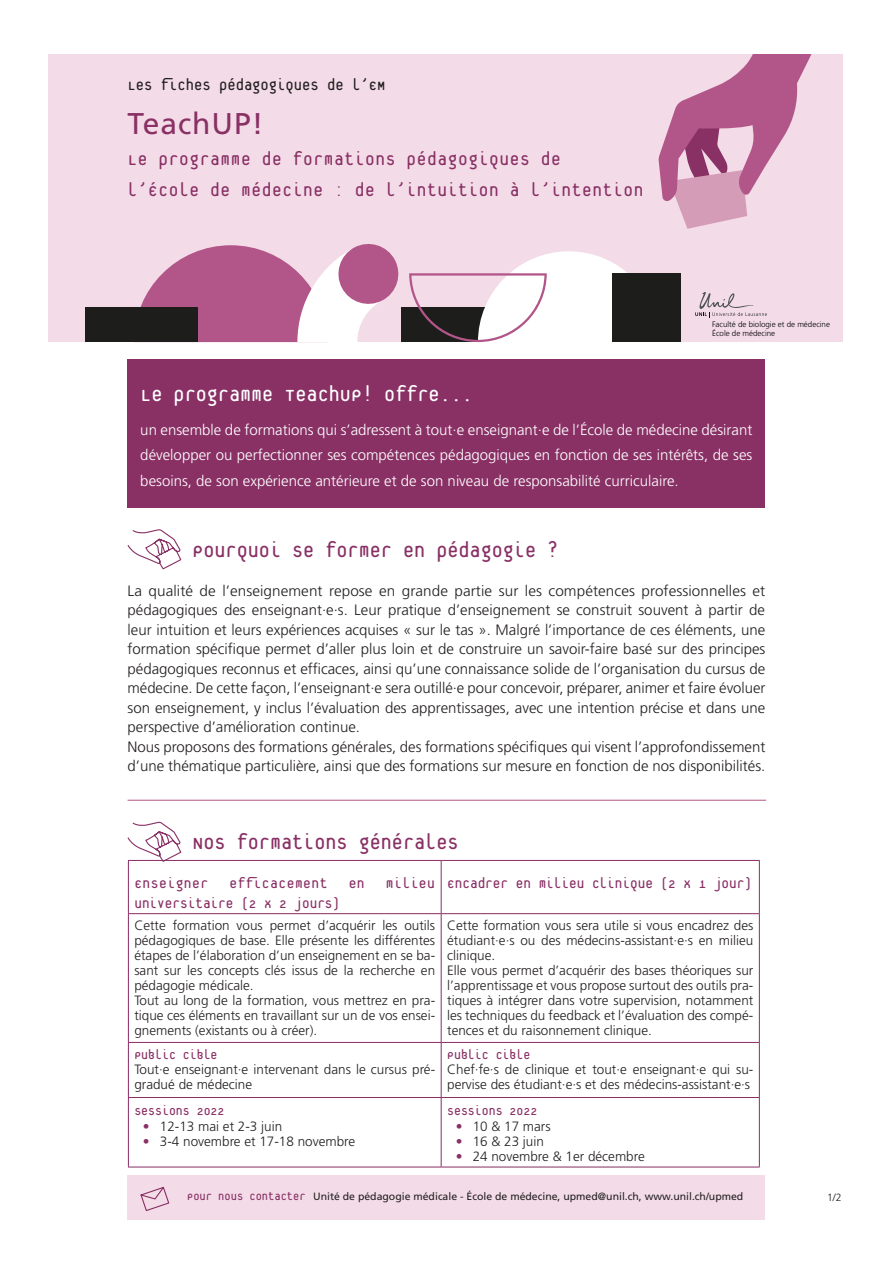
<style>
.page{position:relative;width:893px;height:1263px;background:#fff}
.page>*{position:absolute;margin:0;border:0;box-sizing:border-box;transform-origin:0 0}
.Titre_fiche{font:30px "Frutiger LT Std";letter-spacing:.03em;color:#893065}
.Titre_paragraphe{font:24px "Platelet OT";color:#893065}
.Titre_paragraphe-2{font:24px "Platelet OT";color:#fff}
.Titre_fiche-2{font:21px "Platelet OT";letter-spacing:.03em;color:#893065}
.t1{font:18px "Platelet OT";color:#231f20}
.Texte_courant{font:16.5px "Platelet OT";color:#893065}
.Texte_courant-2{font:16.5px "Platelet OT";letter-spacing:.03em;color:#893065}
.Texte_courant-3{font:300 15px/19.5px "Frutiger LT Std";color:#231f20;text-align:justify}
.Objectifs{font:300 15px/25.5px "Frutiger LT Std";color:#fff;text-align:justify}
.t2{font:15px "Platelet OT";color:#893065}
.t3{font:300 13.5px/15px "Frutiger LT Std";color:#231f20;text-align:justify}
.t4{font:10.5px "Frutiger LT Std";color:#231f20}
.t5{font:300 10.5px "Frutiger LT Std";color:#231f20}
.t6{font:300 7.95px/9.6px "Frutiger LT Std";color:#000001}
.s1{color:#893065}
.s2{font-family:"Platelet OT";font-size:13.5px;color:#893065}
</style>
<div class="page">
<div style="left:128px;top:1175px;width:637px;height:45px;background:#f3dce7"></div>
<svg style="left:140px;top:1186px;width:30px;height:25px"></svg>
<div style="left:48px;top:54px;width:794px;height:288px;background:#f3dce7"></div>
<div style="left:402px;top:308px;width:112px;height:34px;background:#1d1e1c"></div>
<svg style="left:409px;top:251px;width:218px;height:91px"></svg>
<svg style="left:134px;top:244px;width:269px;height:98px"></svg>
<div style="left:85px;top:308px;width:112px;height:34px;background:#1d1e1c"></div>
<svg style="left:659px;top:54px;width:153px;height:175px"></svg>
<div style="left:612px;top:273px;width:69px;height:69px;background:#1d1e1c"></div>
<svg style="left:695px;top:292px;width:72px;height:25px"></svg>
<svg style="left:127px;top:529px;width:55px;height:41px"></svg>
<hr style="left:128px;top:800px;width:638px;height:1px;background:#b25589">
<svg style="left:127px;top:821px;width:55px;height:42px"></svg>
<div style="left:128px;top:359px;width:637px;height:148px;background:#893065"></div>
<hr style="left:128px;top:860px;width:313px;height:1px;background:#892c65">
<hr style="left:128px;top:861px;width:1px;height:52px;background:#892c65">
<hr style="left:441px;top:860px;width:319px;height:1px;background:#892c65">
<hr style="left:441px;top:861px;width:1px;height:52px;background:#892c65">
<hr style="left:759px;top:861px;width:1px;height:52px;background:#892c65">
<hr style="left:128px;top:913px;width:313px;height:1px;background:#892c65">
<hr style="left:128px;top:914px;width:1px;height:128px;background:#892c65">
<hr style="left:441px;top:913px;width:319px;height:1px;background:#892c65">
<hr style="left:441px;top:914px;width:1px;height:128px;background:#892c65">
<hr style="left:759px;top:914px;width:1px;height:128px;background:#892c65">
<hr style="left:128px;top:1042px;width:313px;height:1px;background:#892c65">
<hr style="left:128px;top:1043px;width:1px;height:54px;background:#892c65">
<hr style="left:441px;top:1042px;width:319px;height:1px;background:#892c65">
<hr style="left:441px;top:1043px;width:1px;height:54px;background:#892c65">
<hr style="left:759px;top:1043px;width:1px;height:54px;background:#892c65">
<hr style="left:128px;top:1097px;width:313px;height:1px;background:#892c65">
<hr style="left:128px;top:1098px;width:1px;height:69px;background:#892c65">
<hr style="left:441px;top:1097px;width:319px;height:1px;background:#892c65">
<hr style="left:441px;top:1098px;width:1px;height:69px;background:#892c65">
<hr style="left:759px;top:1098px;width:1px;height:69px;background:#892c65">
<hr style="left:128px;top:1167px;width:313px;height:1px;background:#892c65">
<hr style="left:441px;top:1167px;width:319px;height:1px;background:#892c65">
<p class="t1" style="left:128px;top:77px;width:259px">Les fiches pédagogiques de l’EM</p>
<p class="Titre_fiche" style="left:128px;top:106px;width:137px">TeachUP!</p>
<p class="Titre_fiche-2" style="left:128px;top:151px;width:435px">Le programme de formations pédagogiques de</p>
<p class="Titre_fiche-2" style="left:128px;top:182px;width:517px">l’École de médecine : de l’intuition à l’intention</p>
<p class="t6" style="left:712px;top:319px;width:119px">Faculté de biologie et de médecine<br>École de médecine</p>
<p class="Titre_paragraphe-2" style="left:140px;top:384px;width:334px">Le programme TeachUP! offre...</p>
<p class="Objectifs" style="left:140px;top:417px;width:614px">un ensemble de formations qui s’adressent à tout·e enseignant·e de l’École de médecine désirant développer ou perfectionner ses compétences pédagogiques en fonction de ses intérêts, de ses besoins, de son expérience antérieure et de son niveau de responsabilité curriculaire.</p>
<p class="Titre_paragraphe" style="left:192px;top:540px;width:367px">Pourquoi se former en pédagogie ?</p>
<p class="Texte_courant-3" style="left:128px;top:581px;width:639px">La qualité de l’enseignement repose en grande partie sur les compétences professionnelles et pédagogiques des enseignant·e·s. Leur pratique d’enseignement se construit souvent à partir de leur intuition et leurs expériences acquises « sur le tas ». Malgré l’importance de ces éléments, une formation spécifique permet d’aller plus loin et de construire un savoir-faire basé sur des principes pédagogiques reconnus et efficaces, ainsi qu’une connaissance solide de l’organisation du cursus de médecine. De cette façon, l’enseignant·e sera outillé·e pour concevoir, préparer, animer et faire évoluer son enseignement, y inclus l’évaluation des apprentissages, avec une intention précise et dans une perspective d’amélioration continue.</p>
<p class="Texte_courant-3" style="left:128px;top:737px;width:639px">Nous proposons des formations générales, des formations spécifiques qui visent l’approfondissement d’une thématique particulière, ainsi que des formations sur mesure en fonction de nos disponibilités.</p>
<p class="Titre_paragraphe" style="left:192px;top:832px;width:268px">Nos formations générales</p>
<p class="Texte_courant-2" style="left:134px;top:877px;width:75px">Enseigner</p>
<p class="Texte_courant-2" style="left:229px;top:877px;width:100px">efficacement</p>
<p class="Texte_courant" style="left:349px;top:877px;width:18px">en</p>
<p class="Texte_courant" style="left:386px;top:877px;width:51px">milieu</p>
<p class="Texte_courant" style="left:134px;top:896px;width:207px">universitaire (2 x 2 jours)</p>
<p class="t3" style="left:134px;top:918px;width:302px">Cette formation vous permet d’acquérir les outils pédagogiques de base. Elle présente les différentes étapes de l’élaboration d’un enseignement en se ba&shy;sant sur les concepts clés issus de la recherche en pédagogie médicale.</p>
<p class="t3" style="left:134px;top:993px;width:302px">Tout au long de la formation, vous mettrez en pra&shy;tique ces éléments en travaillant sur un de vos ensei&shy;gnements (existants ou à créer).</p>
<p class="t2" style="left:134px;top:1049px;width:85px">Public cible</p>
<p class="t3" style="left:134px;top:1062px;width:302px">Tout·e enseignant·e intervenant dans le cursus pré&shy;gradué de médecine</p>
<p class="t2" style="left:134px;top:1104px;width:92px">Sessions 2022</p>
<p class="t3" style="left:143px;top:1119px;width:141px"><span class="s1">•</span> 12-13 mai et 2-3 juin</p>
<p class="t3" style="left:143px;top:1134px;width:214px"><span class="s1">•</span> 3-4 novembre et 17-18 novembre</p>
<p class="Texte_courant" style="left:447px;top:877px;width:306px">Encadrer en milieu clinique (2 x 1 jour)</p>
<p class="t3" style="left:447px;top:918px;width:308px">Cette formation vous sera utile si vous encadrez des étudiant·e·s ou des médecins-assistant·e·s en milieu clinique.</p>
<p class="t3" style="left:447px;top:963px;width:308px">Elle vous permet d’acquérir des bases théoriques sur l’apprentissage et vous propose surtout des outils pra&shy;tiques à intégrer dans votre supervision, notamment les techniques du feedback et l’évaluation des compé&shy;tences et du raisonnement clinique.</p>
<p class="t2" style="left:447px;top:1049px;width:85px">Public cible</p>
<p class="t3" style="left:447px;top:1062px;width:308px">Chef·fe·s de clinique et tout·e enseignant·e qui su&shy;pervise des étudiant·e·s et des médecins-assistant·e·s</p>
<p class="t2" style="left:447px;top:1104px;width:92px">Sessions 2022</p>
<p class="t3" style="left:456px;top:1119px;width:97px"><span class="s1">•</span> 10 &amp; 17 mars</p>
<p class="t3" style="left:456px;top:1134px;width:90px"><span class="s1">•</span> 16 &amp; 23 juin</p>
<p class="t3" style="left:456px;top:1149px;width:191px"><span class="s1">•</span> 24 novembre &amp; 1er décembre</p>
<p class="t4" style="left:187px;top:1190px;width:558px"><span class="s2">Pour nous contacter</span> Unité de pédagogie médicale - École de médecine, upmed@unil.ch, www.unil.ch/upmed</p>
<p class="t5" style="left:827px;top:1191px;width:16px">1/2</p>
</div>
